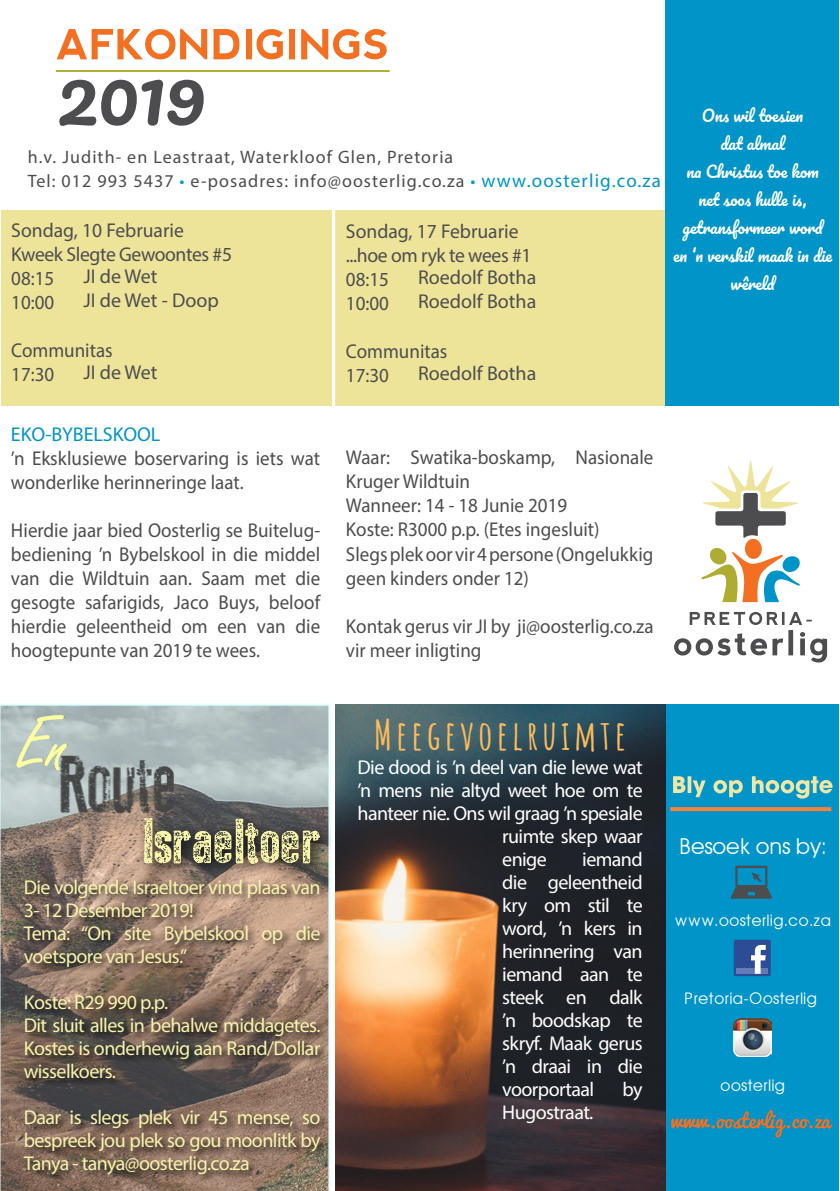
<style>
.page{position:relative;width:840px;height:1191px;background:#fff}
.page>*{position:absolute;margin:0;border:0;box-sizing:border-box;transform-origin:0 0}
.t1{font:78px "Pacifico";color:#4d4d4f}
.t2{font:700 62px "New Press Eroded";color:#f7f4ac}
.t3{font:700 40px "Amatic SC";letter-spacing:.1em;color:#ffbb5a}
.t4{font:22px "Avant Garde";letter-spacing:-.03em;color:#fff}
.t5{font:20px/24px "Myriad Pro";color:#4d4d4f;scale:.95 1}
.t6{font:20px/23px "Myriad Pro";letter-spacing:-.03em;color:#f7f4ac}
.t7{font:20px/23px "Myriad Pro";letter-spacing:-.03em;color:#fff;text-align:justify}
.t8{font:20px/24px "Myriad Pro";color:#4d4d4f}
.t9{font:20px/24px "Myriad Pro";letter-spacing:-.02em;color:#4d4d4f}
.t10{font:20px "Myriad Pro";color:#0094c8}
.t11{font:18px/24px "Myriad Pro";letter-spacing:.06em;color:#4d4d4f}
.t12{font:16px/28px "Pacifico";color:#fff;text-align:center}
.t13{font:16px "Avant Garde";color:#fff}
.s1{color:#009ece}
.s2{font-size:19px;color:#0094c8}
</style>
<div class="page">
<div style="left:335px;top:211px;width:331px;height:195px;background:#eee499"></div>
<div style="left:665px;top:704px;width:173px;height:487px;background:#0094c8"></div>
<svg style="left:57px;top:29px;width:329px;height:30px"></svg>
<hr style="left:56px;top:70px;width:333px;height:2px;background:#aeae35">
<svg style="left:701px;top:460px;width:99px;height:142px"></svg>
<svg style="left:674px;top:612px;width:152px;height:50px"></svg>
<svg style="left:673px;top:776px;width:159px;height:22px"></svg>
<div style="left:733px;top:939px;width:37px;height:37px;background:#2d4c96;border-radius:2px"></div>
<div style="left:736px;top:968px;width:31px;height:5px;background:#637cb6"></div>
<svg style="left:751px;top:945px;width:14px;height:28px"></svg>
<svg style="left:731px;top:865px;width:40px;height:33px"></svg>
<svg style="left:670px;top:807px;width:160px;height:4px"></svg>
<svg style="left:329px;top:210px;width:3px;height:196px"></svg>
<svg style="left:671px;top:1110px;width:160px;height:27px"></svg>
<svg style="left:330px;top:878px;width:1px;height:163px"></svg>
<svg style="left:0;top:703px;width:330px;height:488px;background:#9d9a95"></svg>
<img style="left:335px;top:704px;width:330px;height:487px">
<div style="left:665px;top:0;width:173px;height:406px;background:#0094c8"></div>
<div style="left:1px;top:210px;width:330px;height:195px;background:#eee499"></div>
<img style="left:733px;top:1018px;width:38px;height:38px">
<img style="left:11px;top:709px;width:173px;height:107px">
<div style="left:23px;top:878px;width:306px;height:305px;background:#000;opacity:.75"></div>
<div style="left:137px;top:810px;width:197px;height:68px;background:#000;opacity:.75"></div>
<h1 class="t1" style="left:56px;top:53px;width:152px">2019</h1>
<p class="t11" style="left:28px;top:145px;width:634px">h.v. Judith- en Leastraat, Waterkloof Glen, Pretoria<br>Tel: 012 993 5437 <span class="s1">•</span> e-posadres: info@oosterlig.co.za <span class="s1">•</span> <span class="s2">www.oosterlig.co.za</span></p>
<p class="t8" style="left:346px;top:219px;width:187px">Sondag, 17 Februarie ...hoe om ryk te wees #1<br>08:15</p>
<p class="t9" style="left:11px;top:218px;width:222px">Sondag, 10 Februarie<br>Kweek Slegte Gewoontes #5<br>08:15</p>
<p class="t8" style="left:83px;top:264px;width:76px">JI de Wet</p>
<p class="t8" style="left:418px;top:265px;width:120px">Roedolf Botha</p>
<p class="t5" style="left:11px;top:290px;width:47px">10:00</p>
<p class="t8" style="left:83px;top:288px;width:137px">JI de Wet - Doop</p>
<p class="t5" style="left:11px;top:338px;width:108px">Communitas<br>17:30</p>
<p class="t8" style="left:83px;top:360px;width:76px">JI de Wet</p>
<p class="t5" style="left:346px;top:291px;width:47px">10:00</p>
<p class="t8" style="left:418px;top:289px;width:120px">Roedolf Botha</p>
<p class="t5" style="left:346px;top:339px;width:108px">Communitas<br>17:30</p>
<p class="t8" style="left:418px;top:361px;width:120px">Roedolf Botha</p>
<p class="t12" style="left:673px;top:102px;width:160px">Ons wil toesien<br>dat almal<br>na Christus toe kom<br>net soos hulle is, getransformeer word en ‘n verskil maak in die wêreld</p>
<p class="t10" style="left:11px;top:422px;width:151px">EKO-BYBELSKOOL</p>
<p class="t5" style="left:11px;top:446px;width:327px">’n Eksklusiewe boservaring is iets wat wonderlike herinneringe laat.</p>
<p class="t5" style="left:11px;top:518px;width:327px;text-align:justify">Hierdie jaar bied Oosterlig se Buitelug&shy;bediening ’n Bybelskool in die middel van die Wildtuin aan. Saam met die gesogte safarigids, Jaco Buys, beloof hierdie geleentheid om een van die hoogtepunte van 2019 te wees.</p>
<p class="t5" style="left:346px;top:445px;width:325px">Waar: Swatika-boskamp, Nasionale<br>Kruger Wildtuin<br>Wanneer: 14 - 18 Junie 2019<br>Koste: R3000 p.p. (Etes ingesluit)<br>Slegs plek oor vir 4 persone (Ongelukkig geen kinders onder 12)</p>
<p class="t5" style="left:346px;top:613px;width:325px">Kontak gerus vir JI by ji@oosterlig.co.za vir meer inligting</p>
<h2 class="t2" style="left:142px;top:810px;width:180px">Israeltoer</h2>
<p class="t6" style="left:24px;top:875px;width:298px">Die volgende Israeltoer vind plaas van<br>3- 12 Desember 2019!<br>Tema: “On site Bybelskool op die voetspore van Jesus.”</p>
<p class="t6" style="left:24px;top:990px;width:298px">Koste: R29 990 p.p.<br>Dit sluit alles in behalwe middagetes.<br>Kostes is onderhewig aan Rand/Dollar wisselkoers.</p>
<p class="t6" style="left:24px;top:1105px;width:298px;text-align:justify">Daar is slegs plek vir 45 mense, so bespreek jou plek so gou moonlitk by Tanya - tanya@oosterlig.co.za</p>
<h3 class="t3" style="left:374px;top:704px;width:253px">Meegevoelruimte</h3>
<p class="t7" style="left:357px;top:755px;width:286px">Die dood is ’n deel van die lewe wat</p>
<p class="t7" style="left:357px;top:778px;width:286px">’n mens nie altyd weet hoe om te</p>
<p class="t7" style="left:357px;top:801px;width:286px">hanteer nie. Ons wil graag ’n spesiale</p>
<p class="t7" style="left:502px;top:824px;width:142px">ruimte skep waar</p>
<p class="t7" style="left:502px;top:847px;width:46px">enige</p>
<p class="t7" style="left:502px;top:847px;width:142px;text-indent:80px">iemand die geleentheid kry om stil te word, ’n kers in herinnering van iemand aan te steek en dalk ’n boodskap te skryf. Maak gerus ’n draai in die voorportaal</p>
<p class="t7" style="left:622px;top:1077px;width:22px">by</p>
<p class="t7" style="left:502px;top:1100px;width:93px">Hugostraat.</p>
<p class="t4" style="left:678px;top:832px;width:150px">Besoek ons by:</p>
<p class="t13" style="left:674px;top:910px;width:158px">www.oosterlig.co.za</p>
<p class="t13" style="left:683px;top:988px;width:135px">Pretoria-Oosterlig</p>
<p class="t13" style="left:719px;top:1075px;width:66px">oosterlig</p>
</div>
